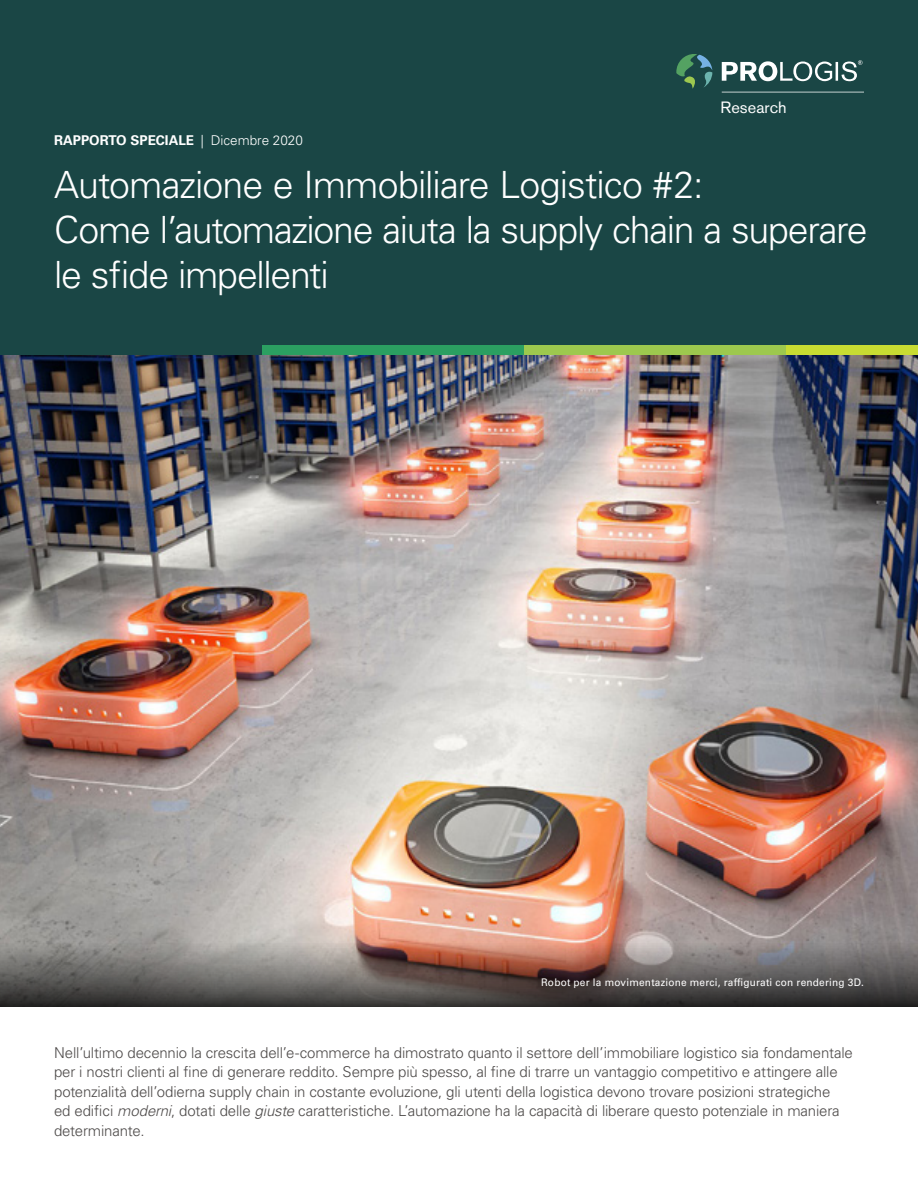
<style>
.page{position:relative;width:918px;height:1188px;background:#fff}
.page>*{position:absolute;margin:0;border:0;box-sizing:border-box;transform-origin:0 0}
.t1{font:300 37.5px/45px "Univers LT Std";letter-spacing:-.03em;color:#fff}
.t2{font:16.2px "Akzidenz Grotesk BE";letter-spacing:.005em;color:#fff}
.t3{font:300 15px/19.5px "Univers LT Std";letter-spacing:-.01em;color:#4d4a49}
.t4{font:700 13.5px "Univers LT Std";color:#fff}
.t5{font:10.5px "Univers LT Std";letter-spacing:.02em;color:#fff;scale:.96 1}
.s1{font-weight:300}
.s2{font-style:italic}
</style>
<div class="page">
<img style="left:0;top:355px;width:918px;height:497px">
<img style="left:0;top:852px;width:918px;height:154px">
<div style="left:0;top:0;width:918px;height:345px;background:#1a4645"></div>
<svg style="left:722px;top:92px;width:142px;height:1px"></svg>
<svg style="left:676px;top:54px;width:36px;height:35px"></svg>
<svg style="left:722px;top:60px;width:141px;height:21px"></svg>
<div style="left:0;top:345px;width:262px;height:10px;background:#1a4645"></div>
<div style="left:262px;top:345px;width:263px;height:10px;background:#2b9f61"></div>
<div style="left:525px;top:345px;width:262px;height:10px;background:#9dc84e"></div>
<div style="left:787px;top:345px;width:131px;height:10px;background:#c8dc32"></div>
<p class="t2" style="left:721px;top:98px;width:68px">Research</p>
<p class="t4" style="left:54px;top:132px;width:250px">RAPPORTO SPECIALE <span class="s1">| Dicembre 2020</span></p>
<h1 class="t1" style="left:54px;top:162px;width:815px">Automazione e Immobiliare Logistico #2:<br>Come l’automazione aiuta la supply chain a superare le sfide impellenti</h1>
<p class="t5" style="left:541px;top:976px;width:338px">Robot per la movimentazione merci, raffigurati con rendering 3D.</p>
<p class="t3" style="left:54px;top:1043px;width:800px">Nell’ultimo decennio la crescita dell’e-commerce ha dimostrato quanto il settore dell’immobiliare logistico sia fondamentale per i nostri clienti al fine di generare reddito. Sempre più spesso, al fine di trarre un vantaggio competitivo e attingere alle potenzialità dell’odierna supply chain in costante evoluzione, gli utenti della logistica devono trovare posizioni strategiche<br>ed edifici <span class="s2">moderni</span>, dotati delle <span class="s2">giuste</span> caratteristiche. L’automazione ha la capacità di liberare questo potenziale in maniera determinante.</p>
</div>
